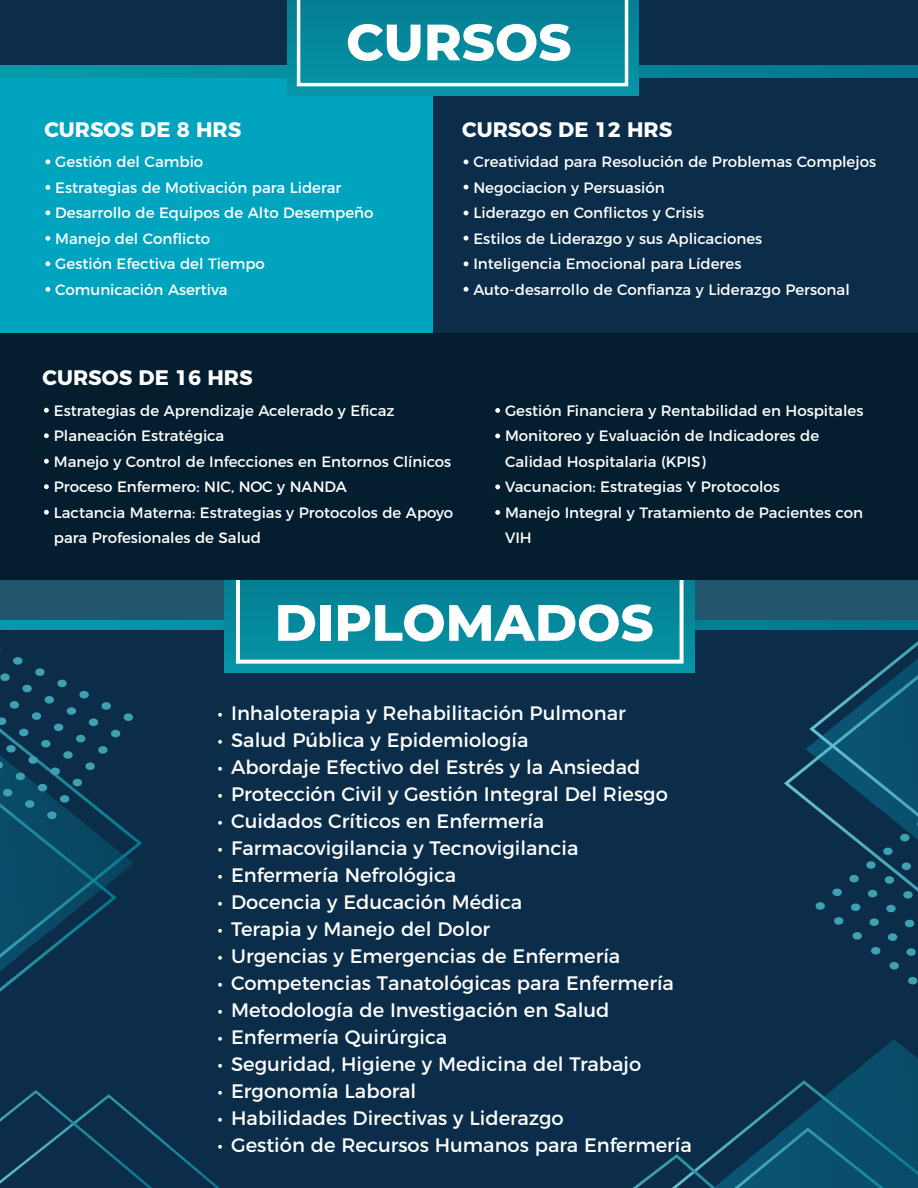
<style>
.page{position:relative;width:918px;height:1188px;background:#fff}
.page>*{position:absolute;margin:0;border:0;box-sizing:border-box;transform-origin:0 0}
.t1{font:800 51px "Montserrat";color:#fff}
.t2{font:700 21px "Montserrat";color:#fff}
.t3{font:19.5px "Montserrat";color:#fff}
.t4{font:15px/25.5px "Montserrat";color:#fff}
</style>
<div class="page">
<div style="left:0;top:580px;width:918px;height:608px;background:#0b2d49"></div>
<svg style="left:906px;top:948px;width:10px;height:8px"></svg>
<svg style="left:871px;top:947px;width:10px;height:8px"></svg>
<svg style="left:889px;top:962px;width:10px;height:8px"></svg>
<svg style="left:908px;top:977px;width:10px;height:8px"></svg>
<svg style="left:784px;top:641px;width:134px;height:300px"></svg>
<svg style="left:0;top:1090px;width:220px;height:98px"></svg>
<svg style="left:633px;top:1039px;width:285px;height:149px"></svg>
<svg style="left:0;top:649px;width:142px;height:343px"></svg>
<svg style="left:0;top:620px;width:918px;height:10px;background:#05879b"></svg>
<div style="left:0;top:580px;width:918px;height:40px;background:#22566f"></div>
<div style="left:225px;top:580px;width:470px;height:92px;background:#05899c"></div>
<div style="left:236px;top:578px;width:448px;height:86px;border:4px solid #fff"></div>
<div style="left:433px;top:65px;width:485px;height:272px;background:#0b2d49"></div>
<div style="left:0;top:65px;width:433px;height:272px;background:#00a4bf"></div>
<svg style="left:464px;top:160px;width:4px;height:4px"></svg>
<svg style="left:464px;top:185px;width:4px;height:5px"></svg>
<svg style="left:464px;top:211px;width:4px;height:4px"></svg>
<svg style="left:464px;top:236px;width:4px;height:5px"></svg>
<svg style="left:464px;top:261px;width:4px;height:5px"></svg>
<svg style="left:464px;top:287px;width:4px;height:5px"></svg>
<svg style="left:45px;top:159px;width:5px;height:5px"></svg>
<svg style="left:45px;top:185px;width:5px;height:5px"></svg>
<svg style="left:45px;top:210px;width:5px;height:5px"></svg>
<svg style="left:45px;top:236px;width:5px;height:5px"></svg>
<svg style="left:45px;top:261px;width:5px;height:5px"></svg>
<svg style="left:45px;top:287px;width:5px;height:5px"></svg>
<div style="left:0;top:334px;width:918px;height:246px;background:#041e30"></div>
<svg style="left:44px;top:408px;width:5px;height:5px"></svg>
<svg style="left:44px;top:433px;width:5px;height:5px"></svg>
<svg style="left:44px;top:459px;width:5px;height:5px"></svg>
<svg style="left:44px;top:484px;width:5px;height:5px"></svg>
<svg style="left:44px;top:510px;width:5px;height:5px"></svg>
<svg style="left:495px;top:408px;width:5px;height:5px"></svg>
<svg style="left:495px;top:433px;width:5px;height:5px"></svg>
<svg style="left:495px;top:484px;width:5px;height:5px"></svg>
<svg style="left:495px;top:510px;width:5px;height:5px"></svg>
<svg style="left:0;top:65px;width:918px;height:12px;background:#05879b"></svg>
<div style="left:0;top:0;width:918px;height:65px;background:#0b2d49"></div>
<svg style="left:287px;top:0;width:351px;height:96px;background:#0d93a5"></svg>
<svg style="left:297px;top:0;width:331px;height:86px;background:#128ea0"></svg>
<h1 class="t1" style="left:346px;top:5px;width:227px">CURSOS</h1>
<h2 class="t2" style="left:44px;top:112px;width:199px">CURSOS DE 8 HRS</h2>
<p class="t4" style="left:55px;top:148px;width:320px">Gestión del Cambio<br>Estrategias de Motivación para Liderar<br>Desarrollo de Equipos de Alto Desempeño<br>Manejo del Conflicto<br>Gestión Efectiva del Tiempo<br>Comunicación Asertiva</p>
<h2 class="t2" style="left:462px;top:112px;width:211px">CURSOS DE 12 HRS</h2>
<p class="t4" style="left:473px;top:148px;width:404px">Creatividad para Resolución de Problemas Complejos Negociacion y Persuasión<br>Liderazgo en Conflictos y Crisis<br>Estilos de Liderazgo y sus Aplicaciones<br>Inteligencia Emocional para Líderes<br>Auto-desarrollo de Confianza y Liderazgo Personal</p>
<h2 class="t2" style="left:43px;top:361px;width:212px">CURSOS DE 16 HRS</h2>
<p class="t4" style="left:54px;top:396px;width:401px">Estrategias de Aprendizaje Acelerado y Eficaz Planeación Estratégica<br>Manejo y Control de Infecciones en Entornos Clínicos Proceso Enfermero: NIC, NOC y NANDA<br>Lactancia Materna: Estrategias y Protocolos de Apoyo para Profesionales de Salud</p>
<p class="t4" style="left:505px;top:396px;width:360px">Gestión Financiera y Rentabilidad en Hospitales Monitoreo y Evaluación de Indicadores de Calidad Hospitalaria (KPIS)<br>Vacunacion: Estrategias Y Protocolos<br>Manejo Integral y Tratamiento de Pacientes con VIH</p>
<h1 class="t1" style="left:275px;top:585px;width:381px">DIPLOMADOS</h1>
<h3 class="t3" style="left:218px;top:697px;width:410px">• Inhaloterapia y Rehabilitación Pulmonar</h3>
<h3 class="t3" style="left:218px;top:724px;width:312px">• Salud Pública y Epidemiología</h3>
<h3 class="t3" style="left:218px;top:751px;width:424px">• Abordaje Efectivo del Estrés y la Ansiedad</h3>
<h3 class="t3" style="left:218px;top:778px;width:452px">• Protección Civil y Gestión Integral Del Riesgo</h3>
<h3 class="t3" style="left:218px;top:805px;width:328px">• Cuidados Críticos en Enfermería</h3>
<h3 class="t3" style="left:218px;top:832px;width:362px">• Farmacovigilancia y Tecnovigilancia</h3>
<h3 class="t3" style="left:218px;top:859px;width:240px">• Enfermería Nefrológica</h3>
<h3 class="t3" style="left:218px;top:886px;width:306px">• Docencia y Educación Médica</h3>
<h3 class="t3" style="left:218px;top:913px;width:274px">• Terapia y Manejo del Dolor</h3>
<h3 class="t3" style="left:218px;top:940px;width:404px">• Urgencias y Emergencias de Enfermería</h3>
<h3 class="t3" style="left:218px;top:967px;width:458px">• Competencias Tanatológicas para Enfermería</h3>
<h3 class="t3" style="left:218px;top:994px;width:393px">• Metodología de Investigación en Salud</h3>
<h3 class="t3" style="left:218px;top:1021px;width:231px">• Enfermería Quirúrgica</h3>
<h3 class="t3" style="left:218px;top:1048px;width:425px">• Seguridad, Higiene y Medicina del Trabajo</h3>
<h3 class="t3" style="left:218px;top:1075px;width:200px">• Ergonomía Laboral</h3>
<h3 class="t3" style="left:218px;top:1102px;width:348px">• Habilidades Directivas y Liderazgo</h3>
<h3 class="t3" style="left:218px;top:1129px;width:476px">• Gestión de Recursos Humanos para Enfermería</h3>
</div>
